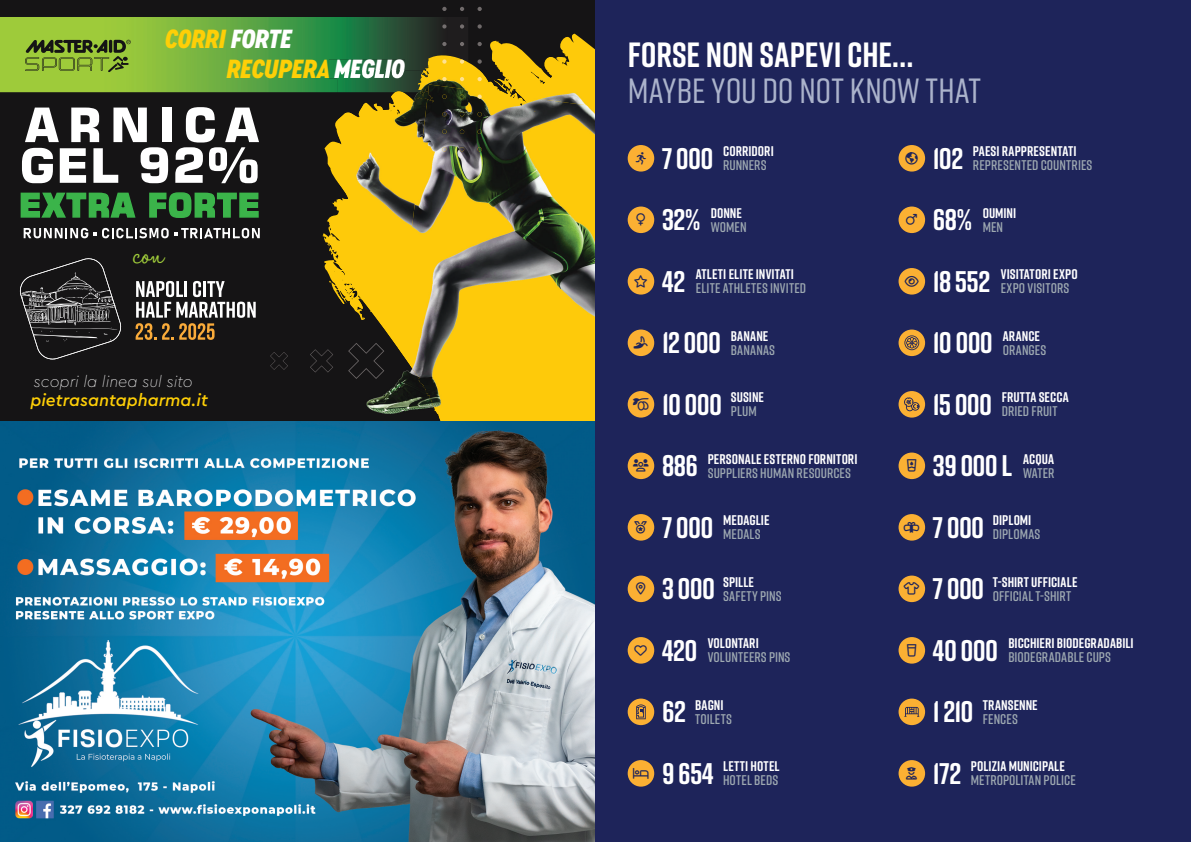
<style>
.page{position:relative;width:1191px;height:842px;background:#fff}
.page>*{position:absolute;margin:0;border:0;box-sizing:border-box;transform-origin:0 0}
.t1{font:37.2px "Halo Handletter";color:#9fcb3a}
.t2{font:500 35px "Rift";letter-spacing:-.005em;color:#abb3cb}
.t3{font:700 35px "Rift";color:#fff}
.t4{font:700 29.8px "Rift";color:#fff}
.t5{font:italic 900 27.8px/29.7px "Cera Condensed";color:#fecf07}
.t6{font:italic 500 17.4px "Cera Pro";color:#fecf07}
.t7{font:italic 100 16.1px "Cera Pro";color:#fff}
.t8{font:700 14px/14px "Rift";letter-spacing:.005em;color:#fff}
.t9{font:600 14px/14px "Rift";letter-spacing:.01em;color:#9ea9b1}
.t10{font:12.4px "Font Awesome 6 Pro";color:#1e245a}
.s1{color:#fff}
.s2{font-weight:700;font-size:29.8px;color:#fff}
.s3{font-weight:700;color:#fff}
.s4{font-size:29.8px}
.s5{font-weight:600;color:#9ea9b1}
</style>
<div class="page">
<div style="left:0;top:0;width:595px;height:421px;background:#151415"></div>
<div style="left:162px;top:108px;width:10px;height:34px;background:#fff"></div>
<svg style="left:22px;top:108px;width:146px;height:75px"></svg>
<svg style="left:175px;top:107px;width:84px;height:76px"></svg>
<svg style="left:20px;top:192px;width:116px;height:26px"></svg>
<svg style="left:149px;top:192px;width:110px;height:26px"></svg>
<svg style="left:24px;top:228px;width:236px;height:10px"></svg>
<svg style="left:310px;top:349px;width:8px;height:23px"></svg>
<svg style="left:270px;top:352px;width:18px;height:18px"></svg>
<img style="left:0;top:17px;width:465px;height:75px">
<svg style="left:25px;top:40px;width:106px;height:32px"></svg>
<svg style="left:20px;top:258px;width:102px;height:101px"></svg>
<svg style="left:136px;top:281px;width:120px;height:59px"></svg>
<svg style="left:318px;top:30px;width:277px;height:343px"></svg>
<svg style="left:477px;top:7px;width:5px;height:4px"></svg>
<svg style="left:477px;top:24px;width:5px;height:5px"></svg>
<svg style="left:477px;top:42px;width:5px;height:4px"></svg>
<svg style="left:477px;top:59px;width:5px;height:5px"></svg>
<svg style="left:460px;top:7px;width:4px;height:4px"></svg>
<svg style="left:460px;top:24px;width:4px;height:5px"></svg>
<svg style="left:460px;top:42px;width:4px;height:4px"></svg>
<svg style="left:460px;top:59px;width:4px;height:5px"></svg>
<svg style="left:442px;top:7px;width:4px;height:4px"></svg>
<svg style="left:442px;top:24px;width:4px;height:5px"></svg>
<svg style="left:442px;top:42px;width:4px;height:4px"></svg>
<svg style="left:442px;top:59px;width:4px;height:5px"></svg>
<img style="left:338px;top:315px;width:35px;height:96px">
<img style="left:373px;top:347px;width:25px;height:67px">
<img style="left:348px;top:343px;width:36px;height:36px">
<img style="left:338px;top:78px;width:30px;height:14px">
<img style="left:338px;top:70px;width:51px;height:8px">
<img style="left:389px;top:70px;width:206px;height:22px">
<img style="left:338px;top:105px;width:60px;height:210px">
<img style="left:359px;top:314px;width:39px;height:33px">
<img style="left:398px;top:92px;width:197px;height:329px">
<svg style="left:368px;top:77px;width:203px;height:134px"></svg>
<img style="left:0;top:421px;width:595px;height:421px">
<div style="left:595px;top:0;width:596px;height:842px;background:#1e245a"></div>
<div style="left:627px;top:145px;width:27px;height:27px;background:#fbb033;border-radius:50%"></div>
<div style="left:898px;top:145px;width:27px;height:27px;background:#fbb033;border-radius:50%"></div>
<div style="left:627px;top:514px;width:27px;height:27px;background:#fbb033;border-radius:50%"></div>
<div style="left:898px;top:514px;width:27px;height:27px;background:#fbb033;border-radius:50%"></div>
<div style="left:627px;top:760px;width:27px;height:27px;background:#fbb033;border-radius:50%"></div>
<div style="left:898px;top:760px;width:27px;height:27px;background:#fbb033;border-radius:50%"></div>
<div style="left:627px;top:575px;width:27px;height:27px;background:#fbb033;border-radius:50%"></div>
<div style="left:898px;top:575px;width:27px;height:27px;background:#fbb033;border-radius:50%"></div>
<div style="left:627px;top:268px;width:27px;height:27px;background:#fbb033;border-radius:50%"></div>
<div style="left:898px;top:268px;width:27px;height:27px;background:#fbb033;border-radius:50%"></div>
<svg style="left:627px;top:698px;width:27px;height:27px"></svg>
<div style="left:898px;top:698px;width:27px;height:27px;background:#fbb033;border-radius:50%"></div>
<div style="left:627px;top:207px;width:27px;height:26px;background:#fbb033;border-radius:50%"></div>
<div style="left:898px;top:207px;width:27px;height:26px;background:#fbb033;border-radius:50%"></div>
<div style="left:627px;top:330px;width:27px;height:26px;background:#fbb033;border-radius:50%"></div>
<div style="left:898px;top:330px;width:27px;height:26px;background:#fbb033;border-radius:50%"></div>
<div style="left:627px;top:391px;width:27px;height:27px;background:#fbb033;border-radius:50%"></div>
<div style="left:898px;top:391px;width:27px;height:27px;background:#fbb033;border-radius:50%"></div>
<div style="left:627px;top:453px;width:27px;height:26px;background:#fbb033;border-radius:50%"></div>
<div style="left:898px;top:453px;width:27px;height:26px;background:#fbb033;border-radius:50%"></div>
<div style="left:627px;top:637px;width:27px;height:27px;background:#fbb033;border-radius:50%"></div>
<div style="left:898px;top:637px;width:27px;height:27px;background:#fbb033;border-radius:50%"></div>
<svg style="left:904px;top:397px;width:15px;height:14px"></svg>
<svg style="left:904px;top:335px;width:15px;height:15px"></svg>
<svg style="left:904px;top:707px;width:15px;height:10px"></svg>
<svg style="left:636px;top:704px;width:9px;height:15px"></svg>
<h3 class="t5" style="left:227px;top:24px;width:179px;text-indent:-61px">CORRI <span class="s1">FORTE<br></span>RECUPERA <span class="s1">MEGLIO</span></h3>
<h1 class="t1" style="left:133px;top:233px;width:32px">con</h1>
<p class="t7" style="left:34px;top:370px;width:161px">scopri la linea sul sito</p>
<p class="t6" style="left:30px;top:387px;width:179px">pietrasantapharma.it</p>
<h2 class="t3" style="left:627px;top:30px;width:287px">FORSE NON SAPEVI CHE…</h2>
<h2 class="t2" style="left:627px;top:66px;width:355px">MAYBE YOU DO NOT KNOW THAT</h2>
<p class="t10" style="left:635px;top:152px;width:12px">▲□■◆■■■</p>
<p class="t9" style="left:973px;top:144px;width:121px;text-indent:-40px"><span class="s2">102</span> <span class="s3">PAESI RAPPRESENTATI<br></span>REPRESENTED COUNTRIES</p>
<p class="t8" style="left:723px;top:144px;width:52px;text-indent:-61px"><span class="s4">7 000</span> CORRIDORI<br><span class="s5">RUNNERS</span></p>
<p class="t8" style="left:710px;top:206px;width:37px;text-indent:-49px"><span class="s4">32%</span> DONNE<br><span class="s5">WOMEN</span></p>
<p class="t8" style="left:982px;top:206px;width:35px;text-indent:-50px"><span class="s4">68%</span> OUMINI<br><span class="s5">MEN</span></p>
<p class="t9" style="left:696px;top:267px;width:112px;text-indent:-34px"><span class="s2">42</span> <span class="s3">ATLETI ELITE INVITATI<br></span>ELITE ATHLETES INVITED</p>
<p class="t8" style="left:1000px;top:267px;width:78px;text-indent:-68px"><span class="s4">18 552</span> VISITATORI EXPO<br><span class="s5">EXPO VISITORS</span></p>
<p class="t9" style="left:731px;top:329px;width:46px;text-indent:-69px"><span class="s2">12 000</span> <span class="s3">BANANE<br></span>BANANAS</p>
<p class="t9" style="left:1002px;top:329px;width:45px;text-indent:-70px"><span class="s2">10 000</span> <span class="s3">ARANCE<br></span>ORANGES</p>
<p class="t8" style="left:662px;top:390px;width:103px"><span class="s4">10 000</span> SUSINE</p>
<p class="t8" style="left:1001px;top:390px;width:68px;text-indent:-69px"><span class="s4">15 000</span> FRUTTA SECCA<br><span class="s5">DRIED FRUIT</span></p>
<p class="t9" style="left:731px;top:404px;width:27px">PLUM</p>
<p class="t8" style="left:708px;top:452px;width:151px;text-indent:-46px"><span class="s4">886</span> PERSONALE ESTERNO FORNITORI<br><span class="s5">SUPPLIERS HUMAN RESOURCES</span></p>
<h3 class="t4" style="left:933px;top:444px;width:123px">39 000 L <sup>ACQUA</sup></h3>
<p class="t9" style="left:1023px;top:466px;width:33px">WATER</p>
<p class="t8" style="left:723px;top:513px;width:48px;text-indent:-61px"><span class="s4">7 000</span> MEDAGLIE<br><span class="s5">MEDALS</span></p>
<p class="t9" style="left:993px;top:513px;width:49px;text-indent:-60px"><span class="s2">7 000</span> <span class="s3">DIPLOMI<br></span>DIPLOMAS</p>
<p class="t9" style="left:723px;top:575px;width:60px;text-indent:-61px"><span class="s2">3 000</span> <span class="s3">SPILLE<br></span>SAFETY PINS</p>
<p class="t8" style="left:993px;top:575px;width:86px;text-indent:-60px"><span class="s4">7 000</span> T-SHIRT UFFICIALE<br><span class="s5">OFFICIAL T-SHIRT</span></p>
<p class="t9" style="left:708px;top:636px;width:84px;text-indent:-46px"><span class="s2">420</span> <span class="s3">VOLONTARI<br></span>VOLUNTEERS PINS</p>
<p class="t8" style="left:1008px;top:636px;width:127px;text-indent:-75px"><span class="s4">40 000</span> BICCHIERI BIODEGRADABILI<br><span class="s5">BIODEGRADABLE CUPS</span></p>
<p class="t9" style="left:695px;top:698px;width:38px;text-indent:-33px"><span class="s2">62</span> <span class="s3">BAGNI<br></span>TOILETS</p>
<p class="t8" style="left:982px;top:698px;width:56px;text-indent:-50px"><span class="s4">1 210</span> TRANSENNE<br><span class="s5">FENCES</span></p>
<p class="t8" style="left:662px;top:759px;width:119px;text-align:right"><span class="s4">9 654</span> LETTI HOTEL<br><span class="s5">HOTEL BEDS</span></p>
<p class="t9" style="left:971px;top:759px;width:106px;text-indent:-38px"><span class="s2">172</span> <span class="s3">POLIZIA MUNICIPALE<br></span>METROPOLITAN POLICE</p>
</div>
